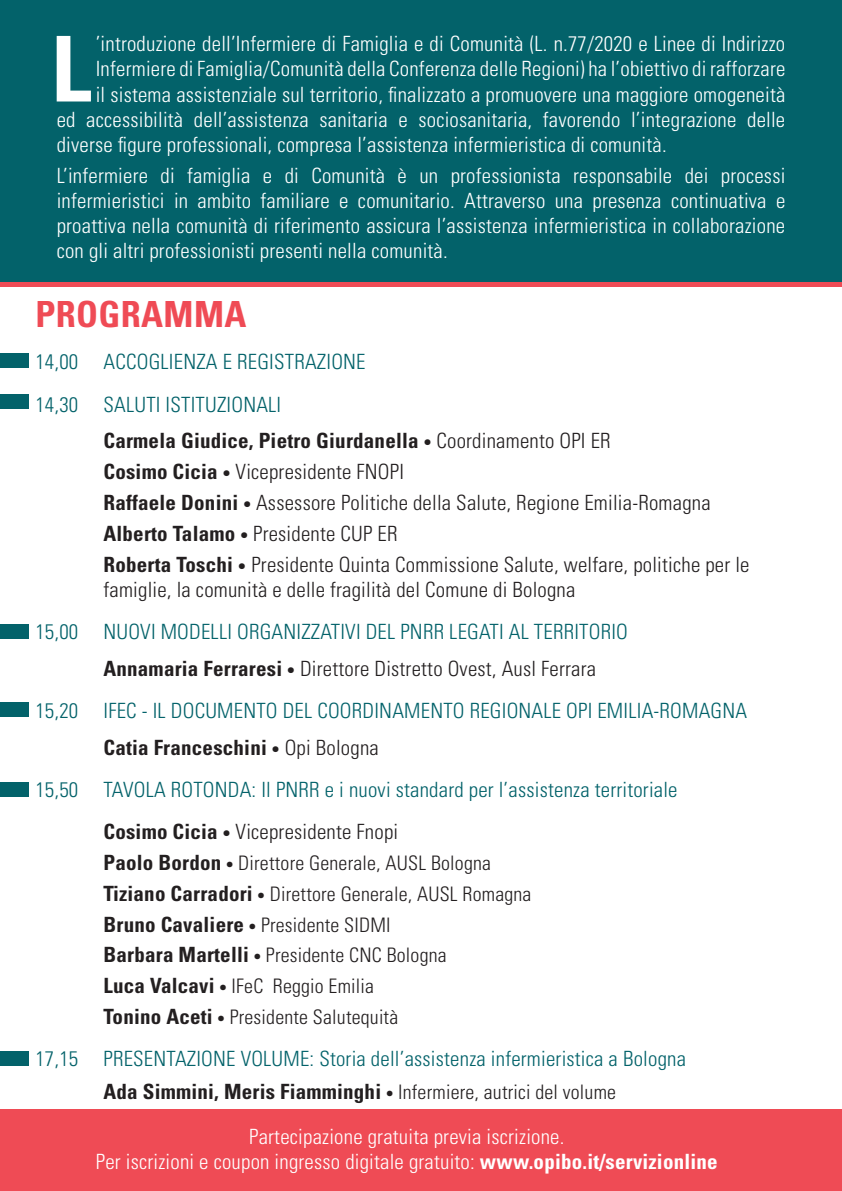
<style>
.page{position:relative;width:842px;height:1191px;background:#fff}
.page>*{position:absolute;margin:0;border:0;box-sizing:border-box;transform-origin:0 0}
.t1{font:700 condensed 90.8px "Univers LT Std";color:#fff}
.t2{font:700 condensed 36px "Univers LT Std";letter-spacing:.01em;color:#ef4b55}
.t3{font:300 condensed 21px/25.2px "Univers LT Std";letter-spacing:.01em;color:#fff;text-align:justify}
.t4{font:300 condensed 21px/25.2px "Univers LT Std";letter-spacing:.01em;color:#231f20}
.t5{font:300 condensed 21px "Univers LT Std";letter-spacing:.01em;color:#03626a}
.t6{font:700 condensed 21px "Univers LT Std";letter-spacing:.01em;color:#231f20}
.t7{font:300 condensed 20px "Univers LT Std";letter-spacing:.01em;color:#231f20}
.s1{font-family:"Agenda";font-weight:400;font-stretch:normal}
.s2{font-weight:300}
.s3{font-weight:700}
.s4{font-weight:700;font-size:21px}
</style>
<div class="page">
<div style="left:0;top:0;width:842px;height:283px;background:#03626a"></div>
<div style="left:0;top:282px;width:842px;height:5px;background:#ef4b55"></div>
<div style="left:0;top:353px;width:28px;height:15px;background:#03626a"></div>
<div style="left:0;top:394px;width:28px;height:15px;background:#03626a"></div>
<div style="left:0;top:624px;width:28px;height:14px;background:#03626a"></div>
<div style="left:0;top:702px;width:28px;height:15px;background:#03626a"></div>
<div style="left:0;top:782px;width:28px;height:15px;background:#03626a"></div>
<div style="left:0;top:1051px;width:28px;height:15px;background:#03626a"></div>
<div style="left:0;top:1109px;width:842px;height:82px;background:#ef4b55"></div>
<p class="t1" style="left:51px;top:13px;width:42px">L</p>
<p class="t3" style="left:96px;top:31px;width:691px">’introduzione dell’Infermiere di Famiglia e di Comunità (L. n.77/2020 e Linee di Indirizzo</p>
<p class="t3" style="left:96px;top:56px;width:691px">Infermiere di Famiglia/Comunità della Conferenza delle Regioni) ha l’obiettivo di rafforzare</p>
<p class="t3" style="left:96px;top:81px;width:691px">il sistema assistenziale sul territorio, finalizzato a promuovere una maggiore omogeneità</p>
<p class="t3" style="left:57px;top:107px;width:730px">ed accessibilità dell’assistenza sanitaria e sociosanitaria, favorendo l’integrazione delle</p>
<p class="t3" style="left:57px;top:132px;width:611px">diverse figure professionali, compresa l’assistenza infermieristica di comunità.</p>
<p class="t3" style="left:57px;top:163px;width:730px">L’infermiere di famiglia e di Comunità è un professionista responsabile dei processi infermieristici in ambito familiare e comunitario. Attraverso una presenza continuativa e proattiva nella comunità di riferimento assicura l’assistenza infermieristica in collaborazione con gli altri professionisti presenti nella comunità.</p>
<p class="t2" style="left:35px;top:292px;width:212px">PROGRAMMA</p>
<p class="t5" style="left:35px;top:349px;width:332px">14,00 ACCOGLIENZA E REGISTRAZIONE</p>
<p class="t5" style="left:35px;top:392px;width:247px">14,30 SALUTI ISTITUZIONALI</p>
<p class="t6" style="left:103px;top:428px;width:509px">Carmela Giudice, Pietro Giurdanella <span class="s1">•</span> <span class="s2">Coordinamento OPI ER</span></p>
<p class="t4" style="left:103px;top:459px;width:302px"><span class="s3">Cosimo Cicia</span> <span class="s1">•</span> Vicepresidente FNOPI</p>
<p class="t4" style="left:103px;top:490px;width:609px"><span class="s3">Raffaele Donini</span> <span class="s1">•</span> Assessore Politiche della Salute, Regione Emilia-Romagna</p>
<p class="t4" style="left:103px;top:521px;width:296px"><span class="s3">Alberto Talamo</span> <span class="s1">•</span> Presidente CUP ER</p>
<p class="t4" style="left:103px;top:552px;width:648px"><span class="s3">Roberta Toschi</span> <span class="s1">•</span> Presidente Quinta Commissione Salute, welfare, politiche per le famiglie, la comunità e delle fragilità del Comune di Bologna</p>
<p class="t5" style="left:35px;top:619px;width:594px">15,00 NUOVI MODELLI ORGANIZZATIVI DEL PNRR LEGATI AL TERRITORIO</p>
<p class="t4" style="left:103px;top:656px;width:494px"><span class="s3">Annamaria Ferraresi</span> <span class="s1">•</span> Direttore Distretto Ovest, Ausl Ferrara</p>
<p class="t5" style="left:35px;top:698px;width:713px">15,20 IFEC - IL DOCUMENTO DEL COORDINAMENTO REGIONALE OPI EMILIA-ROMAGNA</p>
<p class="t6" style="left:103px;top:734px;width:277px">Catia Franceschini <span class="s1">•</span> <span class="s2">Opi Bologna</span></p>
<p class="t5" style="left:35px;top:776px;width:644px">15,50 TAVOLA ROTONDA: Il PNRR e i nuovi standard per l’assistenza territoriale</p>
<p class="t4" style="left:103px;top:819px;width:296px"><span class="s3">Cosimo Cicia</span> <span class="s1">•</span> Vicepresidente Fnopi</p>
<p class="t7" style="left:103px;top:850px;width:389px"><span class="s4">Paolo Bordon</span> <span class="s1">•</span> Direttore Generale, AUSL Bologna</p>
<p class="t7" style="left:103px;top:881px;width:429px"><span class="s4">Tiziano Carradori</span> <span class="s1">•</span> Direttore Generale, AUSL Romagna</p>
<p class="t7" style="left:103px;top:912px;width:289px"><span class="s4">Bruno Cavaliere</span> <span class="s1">•</span> Presidente SIDMI</p>
<p class="t7" style="left:103px;top:943px;width:345px"><span class="s4">Barbara Martelli</span> <span class="s1">•</span> Presidente CNC Bologna</p>
<p class="t7" style="left:103px;top:974px;width:272px"><span class="s4">Luca Valcavi</span> <span class="s1">•</span> IFeC Reggio Emilia</p>
<p class="t7" style="left:103px;top:1005px;width:296px"><span class="s4">Tonino Aceti</span> <span class="s1">•</span> Presidente Salutequità</p>
<p class="t5" style="left:35px;top:1046px;width:652px">17,15 PRESENTAZIONE VOLUME: Storia dell’assistenza infermieristica a Bologna</p>
<p class="t7" style="left:103px;top:1079px;width:514px"><span class="s4">Ada Simmini, Meris Fiamminghi</span> <span class="s1">•</span> Infermiere, autrici del volume</p>
<p class="t3" style="left:249px;top:1123px;width:317px">Partecipazione gratuita previa iscrizione.</p>
<p class="t3" style="left:96px;top:1149px;width:623px">Per iscrizioni e coupon ingresso digitale gratuito: <span class="s3">www.opibo.it/servizionline</span></p>
</div>
